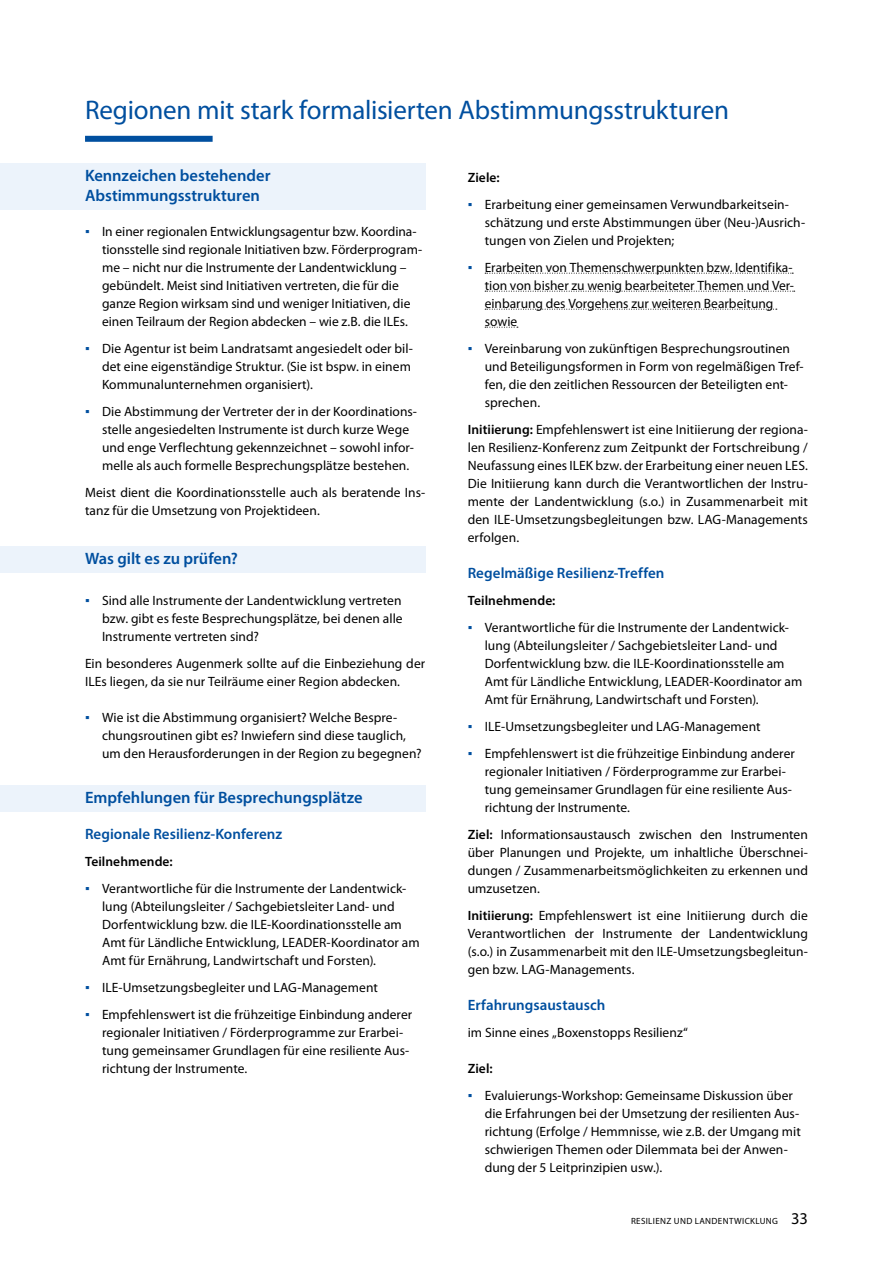
<style>
.page{position:relative;width:893px;height:1263px;background:#fff}
.page>*{position:absolute;margin:0;border:0;box-sizing:border-box;transform-origin:0 0}
.t1{font:27px "Myriad Pro";letter-spacing:-.01em;color:#004f9f}
.Statement_3{font:600 16.5px/19.8px "Myriad Pro";color:#004f9f}
.Fliesstext{font:600 15px "Myriad Pro";color:#004f9f}
.Fliesstext_ohne_abstand_danach{font:600 15px "Myriad Pro";color:#004f9f}
.Fliesstext_ohne_abstand_danach-2{font:13.5px/18px "Myriad Pro";color:#000}
.Fliesstext-2{font:13.5px/18px "Myriad Pro";letter-spacing:.005em;color:#000}
.Fliesstext_ohne_abstand_danach-3{font:600 13.5px "Myriad Pro";letter-spacing:.005em;color:#000}
.Fliesstext-3{font:600 13.5px "Myriad Pro";letter-spacing:.005em;color:#000}
.t2{font:9px "Myriad Pro";letter-spacing:.04em;color:#000}
.s1{font-family:"Arial";color:#004f9f}
.s2{font-weight:600}
.s3{font-size:16.5px}
</style>
<div class="page">
<div style="left:85px;top:136px;width:128px;height:6px;background:#004f9f"></div>
<div style="left:0;top:163px;width:425px;height:46px;background:#ecf3fb"></div>
<div style="left:0;top:546px;width:425px;height:27px;background:#ecf3fb"></div>
<div style="left:0;top:785px;width:425px;height:26px;background:#ecf3fb"></div>
<svg style="left:485px;top:273px;width:308px;height:1px"></svg>
<svg style="left:485px;top:291px;width:310px;height:1px"></svg>
<svg style="left:485px;top:309px;width:292px;height:1px"></svg>
<svg style="left:485px;top:327px;width:33px;height:1px"></svg>
<h2 class="t1" style="left:85px;top:93px;width:646px">Regionen mit stark formalisierten Abstimmungsstrukturen</h2>
<p class="Statement_3" style="left:85px;top:165px;width:187px">Kennzeichen bestehender<br>Abstimmungsstrukturen</p>
<p class="Fliesstext_ohne_abstand_danach-2" style="left:102px;top:222px;width:322px;text-indent:-17px"><span class="s1">▪</span> In einer regionalen Entwicklungsagentur bzw. Koordina&shy;tionsstelle sind regionale Initiativen bzw. Förderprogram&shy;me – nicht nur die Instrumente der Landentwicklung – gebündelt. Meist sind Initiativen vertreten, die für die ganze Region wirksam sind und weniger Initiativen, die einen Teilraum der Region abdecken – wie z.B. die ILEs.</p>
<p class="Fliesstext_ohne_abstand_danach-2" style="left:102px;top:339px;width:312px;text-indent:-17px"><span class="s1">▪</span> Die Agentur ist beim Landratsamt angesiedelt oder bil&shy;det eine eigenständige Struktur. (Sie ist bspw. in einem<br>Kommunalunternehmen organisiert).</p>
<p class="Fliesstext_ohne_abstand_danach-2" style="left:102px;top:402px;width:316px;text-indent:-17px"><span class="s1">▪</span> Die Abstimmung der Vertreter der in der Koordinations&shy;stelle angesiedelten Instrumente ist durch kurze Wege und enge Verflechtung gekennzeichnet – sowohl infor&shy;melle als auch formelle Besprechungsplätze bestehen.</p>
<p class="Fliesstext-2" style="left:85px;top:483px;width:342px">Meist dient die Koordinationsstelle auch als beratende Ins&shy;tanz für die Umsetzung von Projektideen.</p>
<p class="Statement_3" style="left:85px;top:548px;width:154px">Was gilt es zu prüfen?</p>
<p class="Fliesstext_ohne_abstand_danach-2" style="left:102px;top:591px;width:302px;text-align:justify;text-indent:-17px"><span class="s1">▪</span> Sind alle Instrumente der Landentwicklung vertreten bzw. gibt es feste Besprechungsplätze, bei denen alle Instrumente vertreten sind?</p>
<p class="Fliesstext-2" style="left:85px;top:654px;width:342px">Ein besonderes Augenmerk sollte auf die Einbeziehung der<br>ILEs liegen, da sie nur Teilräume einer Region abdecken.</p>
<p class="Fliesstext_ohne_abstand_danach-2" style="left:102px;top:708px;width:321px;text-indent:-17px"><span class="s1">▪</span> Wie ist die Abstimmung organisiert? Welche Bespre&shy;chungsroutinen gibt es? Inwiefern sind diese tauglich, um den Herausforderungen in der Region zu begegnen?</p>
<p class="Statement_3" style="left:85px;top:787px;width:279px">Empfehlungen für Besprechungsplätze</p>
<p class="Fliesstext" style="left:85px;top:824px;width:199px">Regionale Resilienz-Konferenz</p>
<p class="Fliesstext-3" style="left:85px;top:853px;width:89px">Teilnehmende:</p>
<p class="Fliesstext_ohne_abstand_danach-2" style="left:102px;top:879px;width:319px;text-indent:-17px"><span class="s1">▪</span> Verantwortliche für die Instrumente der Landentwick&shy;lung (Abteilungsleiter / Sachgebietsleiter Land- und Dorfentwicklung bzw. die ILE-Koordinationsstelle am Amt für Ländliche Entwicklung, LEADER-Koordinator am Amt für Ernährung, Landwirtschaft und Forsten).</p>
<p class="Fliesstext_ohne_abstand_danach-2" style="left:85px;top:978px;width:294px"><span class="s1">▪</span> ILE-Umsetzungsbegleiter und LAG-Management</p>
<p class="Fliesstext_ohne_abstand_danach-2" style="left:102px;top:1005px;width:312px;text-indent:-17px"><span class="s1">▪</span> Empfehlenswert ist die frühzeitige Einbindung anderer regionaler Initiativen / Förderprogramme zur Erarbei&shy;tung gemeinsamer Grundlagen für eine resiliente Aus&shy;richtung der Instrumente.</p>
<p class="Fliesstext_ohne_abstand_danach-3" style="left:468px;top:169px;width:33px">Ziele:</p>
<p class="Fliesstext_ohne_abstand_danach-2" style="left:485px;top:195px;width:322px;text-indent:-17px"><span class="s1">▪</span> Erarbeitung einer gemeinsamen Verwundbarkeitsein&shy;schätzung und erste Abstimmungen über (Neu-)Ausrich&shy;tungen von Zielen und Projekten;</p>
<p class="Fliesstext_ohne_abstand_danach-2" style="left:485px;top:258px;width:311px;text-indent:-17px"><span class="s1">▪</span> Erarbeiten von Themenschwerpunkten bzw. Identifika&shy;tion von bisher zu wenig bearbeiteter Themen und Ver&shy;einbarung des Vorgehens zur weiteren Bearbeitung sowie</p>
<p class="Fliesstext_ohne_abstand_danach-2" style="left:485px;top:339px;width:320px;text-indent:-17px"><span class="s1">▪</span> Vereinbarung von zukünftigen Besprechungsroutinen und Beteiligungsformen in Form von regelmäßigen Tref&shy;fen, die den zeitlichen Ressourcen der Beteiligten ent&shy;sprechen.</p>
<p class="Fliesstext_ohne_abstand_danach-2" style="left:468px;top:420px;width:342px;text-align:justify"><span class="s2">Initiierung:</span> Empfehlenswert ist eine Initiierung der regiona&shy;len Resilienz-Konferenz zum Zeitpunkt der Fortschreibung / Neufassung eines ILEK bzw. der Erarbeitung einer neuen LES.<br>Die Initiierung kann durch die Verantwortlichen der Instru&shy;mente der Landentwicklung (s.o.) in Zusammenarbeit mit den ILE-Umsetzungsbegleitungen bzw. LAG-Managements erfolgen.</p>
<p class="Fliesstext" style="left:468px;top:563px;width:198px">Regelmäßige Resilienz-Treffen</p>
<p class="Fliesstext_ohne_abstand_danach-3" style="left:468px;top:592px;width:89px">Teilnehmende:</p>
<p class="Fliesstext_ohne_abstand_danach-2" style="left:485px;top:618px;width:319px;text-indent:-17px"><span class="s1">▪</span> Verantwortliche für die Instrumente der Landentwick&shy;lung (Abteilungsleiter / Sachgebietsleiter Land- und Dorfentwicklung bzw. die ILE-Koordinationsstelle am Amt für Ländliche Entwicklung, LEADER-Koordinator am Amt für Ernährung, Landwirtschaft und Forsten).</p>
<p class="Fliesstext_ohne_abstand_danach-2" style="left:468px;top:717px;width:294px"><span class="s1">▪</span> ILE-Umsetzungsbegleiter und LAG-Management</p>
<p class="Fliesstext_ohne_abstand_danach-2" style="left:485px;top:744px;width:312px;text-indent:-17px"><span class="s1">▪</span> Empfehlenswert ist die frühzeitige Einbindung anderer regionaler Initiativen / Förderprogramme zur Erarbei&shy;tung gemeinsamer Grundlagen für eine resiliente Aus&shy;richtung der Instrumente.</p>
<p class="Fliesstext_ohne_abstand_danach-2" style="left:468px;top:825px;width:342px;text-align:justify"><span class="s2">Ziel:</span> Informationsaustausch zwischen den Instrumenten über Planungen und Projekte, um inhaltliche Überschnei&shy;dungen / Zusammenarbeitsmöglichkeiten zu erkennen und umzusetzen.</p>
<p class="Fliesstext-2" style="left:468px;top:906px;width:342px;text-align:justify"><span class="s2">Initiierung:</span> Empfehlenswert ist eine Initiierung durch die Verantwortlichen der Instrumente der Landentwicklung (s.o.) in Zusammenarbeit mit den ILE-Umsetzungsbegleitun&shy;gen bzw. LAG-Managements.</p>
<p class="Fliesstext_ohne_abstand_danach" style="left:468px;top:995px;width:139px">Erfahrungsaustausch</p>
<p class="Fliesstext-2" style="left:468px;top:1023px;width:222px">im Sinne eines „Boxenstopps Resilienz“</p>
<p class="Fliesstext_ohne_abstand_danach-3" style="left:468px;top:1060px;width:26px">Ziel:</p>
<p class="Fliesstext_ohne_abstand_danach-2" style="left:485px;top:1086px;width:318px;text-indent:-17px"><span class="s1">▪</span> Evaluierungs-Workshop: Gemeinsame Diskussion über die Erfahrungen bei der Umsetzung der resilienten Aus&shy;richtung (Erfolge / Hemmnisse, wie z.B. der Umgang mit schwierigen Themen oder Dilemmata bei der Anwen&shy;dung der 5 Leitprinzipien usw.).</p>
<p class="t2" style="left:631px;top:1215px;width:178px">RESILIENZ UND LANDENTWICKLUNG <span class="s3">33</span></p>
</div>
